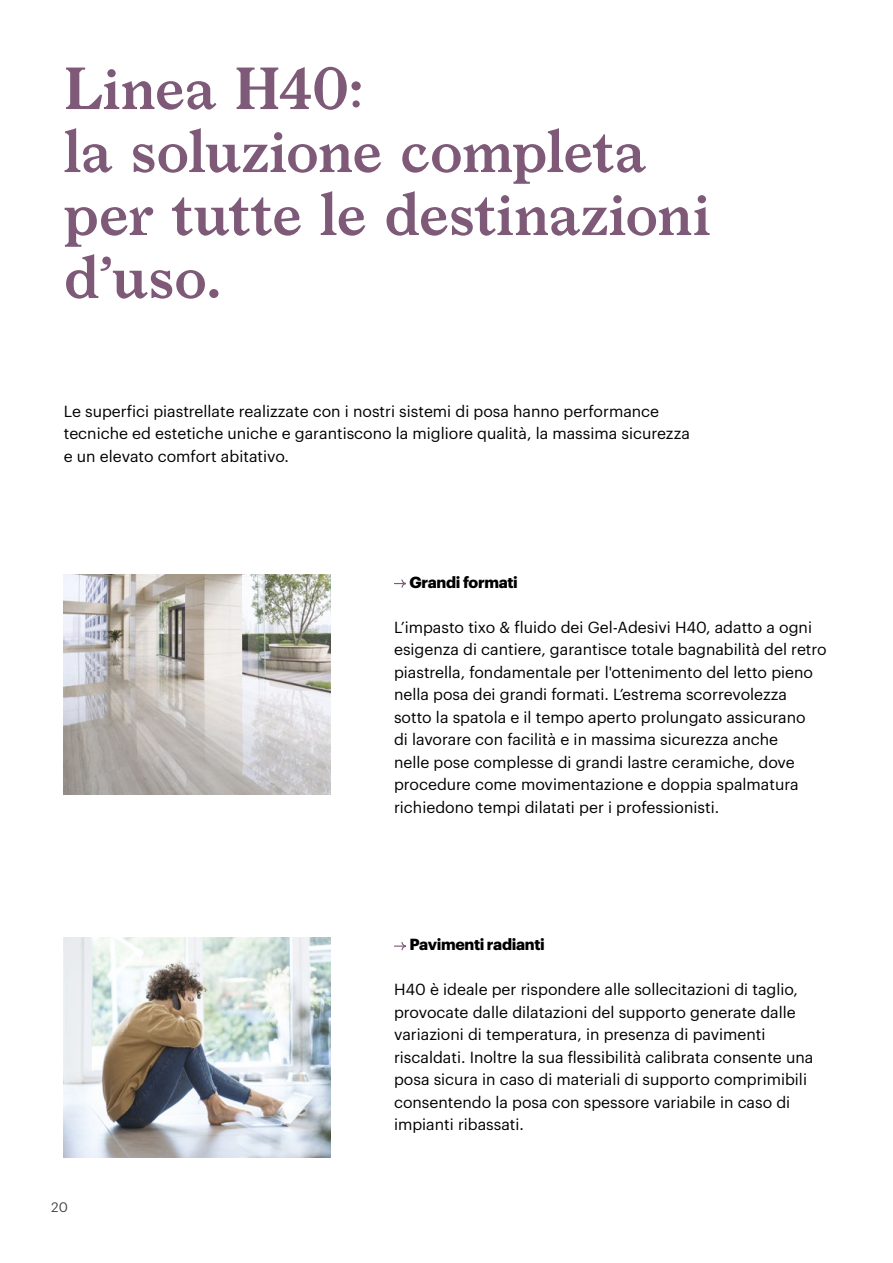
<style>
.page{position:relative;width:893px;height:1263px;background:#fff}
.page>*{position:absolute;margin:0;border:0;box-sizing:border-box;transform-origin:0 0}
.t1{font:600 57px/63px "Larish Neue";letter-spacing:-.01em;color:#7e5a78}
.t2{font:15.75px/22.5px "Graphik";color:#000}
.t3{font:700 15.75px "Graphik";letter-spacing:-.02em;color:#000}
.t4{font:13.5px "Graphik";color:#474949}
</style>
<div class="page">
<svg style="left:394px;top:579px;width:12px;height:9px"></svg>
<svg style="left:394px;top:942px;width:12px;height:9px"></svg>
<img style="left:64px;top:575px;width:266px;height:220px">
<img style="left:64px;top:937px;width:266px;height:220px">
<h1 class="t1" style="left:64px;top:53px;width:648px">Linea H40:<br>la soluzione completa per tutte le destinazioni d’uso.</h1>
<p class="t2" style="left:64px;top:398px;width:628px">Le superfici piastrellate realizzate con i nostri sistemi di posa hanno performance tecniche ed estetiche uniche e garantiscono la migliore qualità, la massima sicurezza e un elevato comfort abitativo.</p>
<p class="t3" style="left:409px;top:570px;width:110px">Grandi formati</p>
<p class="t2" style="left:394px;top:614px;width:434px">L’impasto tixo &amp; fluido dei Gel-Adesivi H40, adatto a ogni esigenza di cantiere, garantisce totale bagnabilità del retro piastrella, fondamentale per l'ottenimento del letto pieno nella posa dei grandi formati. L’estrema scorrevolezza sotto la spatola e il tempo aperto prolungato assicurano<br>di lavorare con facilità e in massima sicurezza anche<br>nelle pose complesse di grandi lastre ceramiche, dove procedure come movimentazione e doppia spalmatura richiedono tempi dilatati per i professionisti.</p>
<p class="t4" style="left:51px;top:1197px;width:18px">20</p>
<p class="t3" style="left:409px;top:932px;width:137px">Pavimenti radianti</p>
<p class="t2" style="left:394px;top:977px;width:421px">H40 è ideale per rispondere alle sollecitazioni di taglio, provocate dalle dilatazioni del supporto generate dalle variazioni di temperatura, in presenza di pavimenti riscaldati. Inoltre la sua flessibilità calibrata consente una posa sicura in caso di materiali di supporto comprimibili consentendo la posa con spessore variabile in caso di impianti ribassati.</p>
</div>
